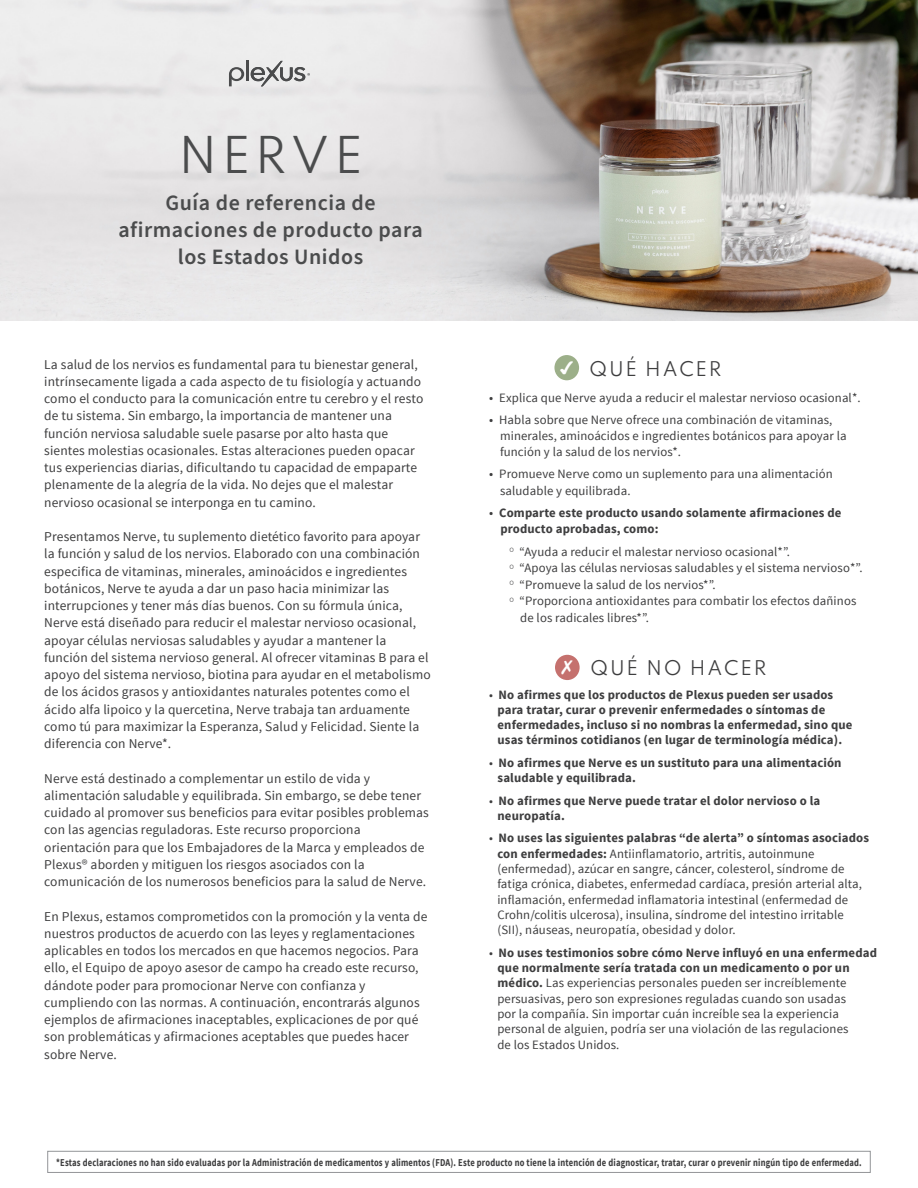
<style>
.page{position:relative;width:918px;height:1188px;background:#fff}
.page>*{position:absolute;margin:0;border:0;box-sizing:border-box;transform-origin:0 0}
.t1{font:100 45px "Spartan";letter-spacing:.1em;color:#4b4c4d}
.t2{font:600 21.9px "Source Sans Pro";letter-spacing:.025em;color:#4b4c4d}
.t3{font:100 18px "Spartan";letter-spacing:.1em;color:#3e3e3f}
.t4{font:16.65px "Arial Unicode MS";color:#fff}
.t5{font:13.5px/17.2px "Source Sans Pro";letter-spacing:.01em;color:#3e3e3f}
.t6{font:12.75px/15.3px "Source Sans Pro";letter-spacing:.01em;color:#3e3e3f}
.t7{font:700 12.75px/15px "Source Sans Pro";letter-spacing:.01em;color:#3e3e3f;text-align:center}
.t8{font:700 10.5px "Source Sans Pro";letter-spacing:.02em;color:#3e3e3f;scale:.81 1}
.s1{font-size:13.5px}
.s2{font-weight:400;font-size:13.5px}
.s3{font-weight:300}
.s4{font-weight:400}
.s5{font-weight:700}
</style>
<div class="page">
<img style="left:0;top:0;width:918px;height:321px">
<svg style="left:229px;top:67px;width:15px;height:19px"></svg>
<hr style="left:246px;top:61px;width:3px;height:20px;background:#4b4c4d">
<svg style="left:251px;top:61px;width:59px;height:25px"></svg>
<div style="left:48px;top:1151px;width:822px;height:22px;border:1px solid #939598"></div>
<div style="left:554px;top:355px;width:25px;height:25px;background:#9caf89;border-radius:50%"></div>
<div style="left:555px;top:655px;width:25px;height:25px;background:#c5716e;border-radius:50%"></div>
<p class="t1" style="left:178px;top:121px;width:186px">NERVE</p>
<p class="t2" style="left:165px;top:189px;width:212px">Guía de referencia de</p>
<p class="t2" style="left:118px;top:216px;width:306px">afirmaciones de producto para</p>
<p class="t2" style="left:178px;top:243px;width:187px">los Estados Unidos</p>
<p class="t5" style="left:44px;top:356px;width:375px">La salud de los nervios es fundamental para tu bienestar general,</p>
<p class="t5" style="left:44px;top:373px;width:378px">intrínsecamente ligada a cada aspecto de tu fisiología y actuando</p>
<p class="t5" style="left:44px;top:390px;width:381px">como el conducto para la comunicación entre tu cerebro y el resto</p>
<p class="t5" style="left:44px;top:408px;width:349px">de tu sistema. Sin embargo, la importancia de mantener una</p>
<p class="t5" style="left:44px;top:425px;width:345px">función nerviosa saludable suele pasarse por alto hasta que</p>
<p class="t5" style="left:44px;top:442px;width:372px">sientes molestias ocasionales. Estas alteraciones pueden opacar</p>
<p class="t5" style="left:44px;top:459px;width:374px">tus experiencias diarias, dificultando tu capacidad de empaparte</p>
<p class="t5" style="left:44px;top:477px;width:350px">plenamente de la alegría de la vida. No dejes que el malestar</p>
<p class="t5" style="left:44px;top:494px;width:273px">nervioso ocasional se interponga en tu camino.</p>
<p class="t5" style="left:44px;top:528px;width:377px">Presentamos Nerve, tu suplemento dietético favorito para apoyar</p>
<p class="t5" style="left:44px;top:546px;width:377px">la función y salud de los nervios. Elaborado con una combinación</p>
<p class="t5" style="left:44px;top:563px;width:364px">especifica de vitaminas, minerales, aminoácidos e ingredientes</p>
<p class="t5" style="left:44px;top:580px;width:346px">botánicos, Nerve te ayuda a dar un paso hacia minimizar las</p>
<p class="t5" style="left:44px;top:597px;width:360px">interrupciones y tener más días buenos. Con su fórmula única,</p>
<p class="t5" style="left:44px;top:615px;width:373px">Nerve está diseñado para reducir el malestar nervioso ocasional,</p>
<p class="t5" style="left:44px;top:632px;width:388px">apoyar células nerviosas saludables y ayudar a mantener la función del sistema nervioso general. Al ofrecer vitaminas B para el apoyo del sistema nervioso, biotina para ayudar en el metabolismo de los ácidos grasos y antioxidantes naturales potentes como el ácido alfa lipoico y la quercetina, Nerve trabaja tan arduamente como tú para maximizar la Esperanza, Salud y Felicidad. Siente la diferencia con Nerve*.</p>
<p class="t5" style="left:44px;top:770px;width:327px">Nerve está destinado a complementar un estilo de vida y</p>
<p class="t5" style="left:44px;top:787px;width:378px">alimentación saludable y equilibrada. Sin embargo, se debe tener</p>
<p class="t5" style="left:44px;top:804px;width:386px">cuidado al promover sus beneficios para evitar posibles problemas</p>
<p class="t5" style="left:44px;top:822px;width:318px">con las agencias reguladoras. Este recurso proporciona</p>
<p class="t5" style="left:44px;top:839px;width:382px">orientación para que los Embajadores de la Marca y empleados de</p>
<p class="t5" style="left:44px;top:856px;width:322px">Plexus® aborden y mitiguen los riesgos asociados con la</p>
<p class="t5" style="left:44px;top:873px;width:383px">comunicación de los numerosos beneficios para la salud de Nerve.</p>
<p class="t5" style="left:44px;top:908px;width:385px">En Plexus, estamos comprometidos con la promoción y la venta de</p>
<p class="t5" style="left:44px;top:925px;width:372px">nuestros productos de acuerdo con las leyes y reglamentaciones</p>
<p class="t5" style="left:44px;top:942px;width:376px">aplicables en todos los mercados en que hacemos negocios. Para</p>
<p class="t5" style="left:44px;top:960px;width:376px">ello, el Equipo de apoyo asesor de campo ha creado este recurso,</p>
<p class="t5" style="left:44px;top:977px;width:323px">dándote poder para promocionar Nerve con confianza y</p>
<p class="t5" style="left:44px;top:994px;width:377px">cumpliendo con las normas. A continuación, encontrarás algunos</p>
<p class="t5" style="left:44px;top:1011px;width:376px">ejemplos de afirmaciones inaceptables, explicaciones de por qué</p>
<p class="t5" style="left:44px;top:1029px;width:366px">son problemáticas y afirmaciones aceptables que puedes hacer</p>
<p class="t5" style="left:44px;top:1046px;width:74px">sobre Nerve.</p>
<p class="t4" style="left:560px;top:356px;width:16px">✔</p>
<p class="t3" style="left:589px;top:355px;width:134px">QUÉ HACER</p>
<p class="t6" style="left:489px;top:390px;width:373px"><span class="s1">•</span> Explica que Nerve ayuda a reducir el malestar nervioso ocasional*.</p>
<p class="t6" style="left:489px;top:413px;width:345px"><span class="s1">•</span> Habla sobre que Nerve ofrece una combinación de vitaminas,</p>
<p class="t6" style="left:500px;top:428px;width:348px">minerales, aminoácidos e ingredientes botánicos para apoyar la</p>
<p class="t6" style="left:500px;top:444px;width:183px">función y la salud de los nervios*.</p>
<p class="t6" style="left:489px;top:467px;width:345px"><span class="s1">•</span> Promueve Nerve como un suplemento para una alimentación</p>
<p class="t6" style="left:500px;top:483px;width:132px">saludable y equilibrada.</p>
<p class="t7" style="left:489px;top:506px;width:354px"><span class="s2">•</span> Comparte este producto usando solamente afirmaciones de</p>
<p class="t7" style="left:500px;top:522px;width:160px">producto aprobadas, como:</p>
<p class="t6" style="left:509px;top:544px;width:282px"><span class="s3">ᵒ</span> “Ayuda a reducir el malestar nervioso ocasional*”.</p>
<p class="t6" style="left:509px;top:561px;width:355px"><span class="s3">ᵒ</span> “Apoya las células nerviosas saludables y el sistema nervioso*”.</p>
<p class="t6" style="left:509px;top:577px;width:208px"><span class="s3">ᵒ</span> “Promueve la salud de los nervios*”.</p>
<p class="t6" style="left:509px;top:594px;width:348px"><span class="s3">ᵒ</span> “Proporciona antioxidantes para combatir los efectos dañinos</p>
<p class="t6" style="left:520px;top:610px;width:130px">de los radicales libres*”.</p>
<p class="t3" style="left:591px;top:654px;width:177px">QUÉ NO HACER</p>
<p class="t7" style="left:489px;top:688px;width:346px"><span class="s4">•</span> No afirmes que los productos de Plexus pueden ser usados para tratar, curar o prevenir enfermedades o síntomas de</p>
<p class="t7" style="left:498px;top:718px;width:356px;text-align:left">enfermedades, incluso si no nombras la enfermedad, sino que usas términos cotidianos (en lugar de terminología médica).</p>
<p class="t7" style="left:489px;top:756px;width:354px"><span class="s4">•</span> No afirmes que Nerve es un sustituto para una alimentación</p>
<p class="t7" style="left:498px;top:771px;width:140px">saludable y equilibrada.</p>
<p class="t7" style="left:489px;top:793px;width:333px"><span class="s4">•</span> No afirmes que Nerve puede tratar el dolor nervioso o la</p>
<p class="t7" style="left:498px;top:809px;width:69px">neuropatía.</p>
<p class="t7" style="left:489px;top:831px;width:381px"><span class="s4">•</span> No uses las siguientes palabras “de alerta” o síntomas asociados</p>
<p class="t6" style="left:498px;top:846px;width:319px"><span class="s5">con enfermedades:</span> Antiinflamatorio, artritis, autoinmune</p>
<p class="t6" style="left:497px;top:861px;width:349px">(enfermedad), azúcar en sangre, cáncer, colesterol, síndrome de</p>
<p class="t6" style="left:497px;top:877px;width:366px">fatiga crónica, diabetes, enfermedad cardíaca, presión arterial alta,</p>
<p class="t6" style="left:497px;top:892px;width:352px">inflamación, enfermedad inflamatoria intestinal (enfermedad de</p>
<p class="t6" style="left:497px;top:907px;width:348px">Crohn/colitis ulcerosa), insulina, síndrome del intestino irritable</p>
<p class="t6" style="left:497px;top:923px;width:240px">(SII), náuseas, neuropatía, obesidad y dolor.</p>
<p class="t7" style="left:489px;top:945px;width:389px"><span class="s4">•</span> No uses testimonios sobre cómo Nerve influyó en una enfermedad</p>
<p class="t7" style="left:498px;top:961px;width:354px">que normalmente sería tratada con un medicamento o por un</p>
<p class="t6" style="left:498px;top:976px;width:350px"><span class="s5">médico.</span> Las experiencias personales pueden ser increíblemente</p>
<p class="t6" style="left:497px;top:991px;width:350px">persuasivas, pero son expresiones reguladas cuando son usadas</p>
<p class="t6" style="left:497px;top:1006px;width:343px">por la compañía. Sin importar cuán increíble sea la experiencia</p>
<p class="t6" style="left:497px;top:1022px;width:353px">personal de alguien, podría ser una violación de las regulaciones de los Estados Unidos.</p>
<p class="t8" style="left:56px;top:1156px;width:996px">*Estas declaraciones no han sido evaluadas por la Administración de medicamentos y alimentos (FDA). Este producto no tiene la intención de diagnosticar, tratar, curar o prevenir ningún tipo de enfermedad.</p>
</div>
